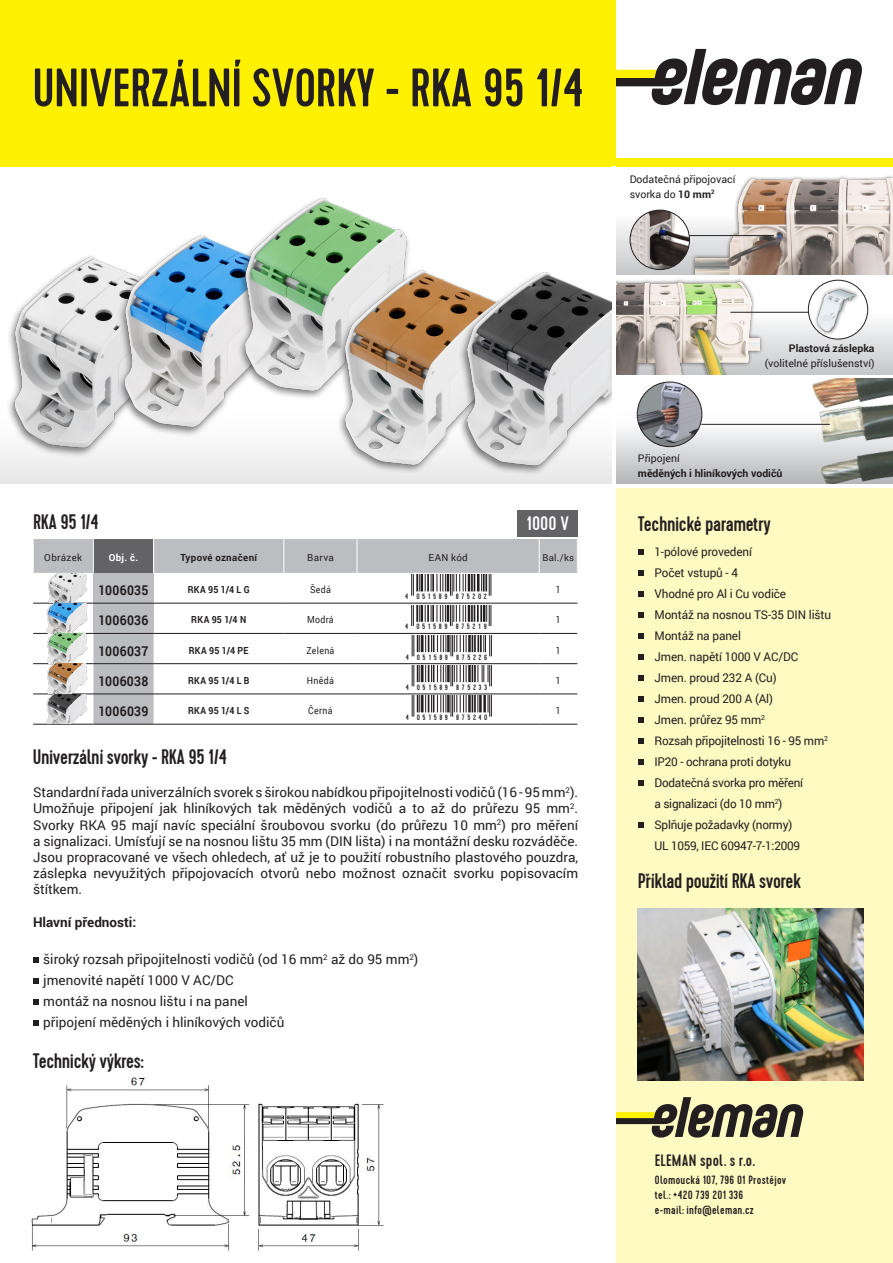
<style>
.page{position:relative;width:893px;height:1263px;background:#fff}
.page>*{position:absolute;margin:0;border:0;box-sizing:border-box;transform-origin:0 0}
.t1{font:500 54px "Cervo";letter-spacing:-.01em;color:#231f20}
.t2{font:500 21px "Cervo";letter-spacing:-.02em;color:#231f20}
.t3{font:500 19.5px "Cervo";color:#fff}
.popis_vzduch{font:500 16.5px "Cervo";letter-spacing:.015em;color:#231f20}
.t4{font:13.5px/16.2px "Roboto";color:#231f20;text-align:justify}
.t5{font:700 13.5px "Roboto";letter-spacing:.02em;color:#231f20;scale:.9 1}
.t6{font:700 13.5px "Roboto";color:#231f20}
.Styl_odstavce1{font:12px "Roboto";letter-spacing:-.02em;color:#231f20}
.popis_vzduch-2{font:500 12px "Cervo";letter-spacing:.025em;color:#231f20}
.t7{font:10.5px "Roboto";color:#231f20}
.t8{font:700 10.5px "Roboto";color:#231f20}
.t9{font:700 9.75px "Roboto";letter-spacing:.035em;color:#231f20;scale:.9 1}
.t10{font:9.75px "Roboto";letter-spacing:.035em;color:#231f20;scale:.9 1}
.t11{font:9.75px "Roboto";letter-spacing:.035em;color:#231f20}
.t12{font:700 9.75px "Roboto";letter-spacing:.035em;color:#231f20}
.t13{font:700 9.75px "Roboto";color:#fff}
.t14{font:9.45px "Roboto";color:#231f20}
.t15{font:500 7.8px "Cervo";letter-spacing:.325em;color:#231f20}
.t16{font:500 7.8px "Cervo";letter-spacing:.345em;color:#231f20}
.s1{font-weight:700}
</style>
<div class="page">
<svg style="left:616px;top:209px;width:75px;height:55px"></svg>
<img style="left:695px;top:176px;width:198px;height:88px">
<svg style="left:759px;top:264px;width:134px;height:91px"></svg>
<div style="left:615px;top:277px;width:149px;height:99px;background:#231f20;opacity:.96"></div>
<img style="left:616px;top:264px;width:143px;height:91px">
<img style="left:630px;top:210px;width:59px;height:60px;border-radius:30px">
<div style="left:630px;top:210px;width:60px;height:60px;border:1px solid #231f20;border-radius:50%"></div>
<hr style="left:689px;top:235px;width:85px;height:1px;background:#231f20">
<img style="left:807px;top:281px;width:60px;height:56px">
<hr style="left:730px;top:312px;width:78px;height:1px;background:#231f20">
<hr style="left:615px;top:275px;width:278px;height:2px;background:#fff">
<img style="left:9px;top:257px;width:77px;height:98px">
<svg style="left:615px;top:49px;width:247px;height:56px"></svg>
<div style="left:615px;top:487px;width:278px;height:776px;background:#fffac1"></div>
<div style="left:0;top:0;width:615px;height:167px;background:#fff101"></div>
<svg style="left:0;top:355px;width:893px;height:129px"></svg>
<svg style="left:615px;top:1097px;width:189px;height:40px"></svg>
<div style="left:0;top:158px;width:893px;height:9px;background:#fff101"></div>
<hr style="left:0;top:484px;width:893px;height:4px;background:#fff">
<svg style="left:638px;top:550px;width:5px;height:5px"></svg>
<svg style="left:638px;top:571px;width:5px;height:5px"></svg>
<svg style="left:638px;top:592px;width:5px;height:5px"></svg>
<svg style="left:638px;top:613px;width:5px;height:5px"></svg>
<svg style="left:638px;top:634px;width:5px;height:5px"></svg>
<svg style="left:638px;top:655px;width:5px;height:5px"></svg>
<svg style="left:638px;top:676px;width:5px;height:5px"></svg>
<svg style="left:638px;top:697px;width:5px;height:5px"></svg>
<svg style="left:638px;top:718px;width:5px;height:5px"></svg>
<svg style="left:638px;top:739px;width:5px;height:5px"></svg>
<svg style="left:638px;top:760px;width:5px;height:5px"></svg>
<svg style="left:638px;top:781px;width:5px;height:5px"></svg>
<svg style="left:638px;top:823px;width:5px;height:5px"></svg>
<div style="left:517px;top:510px;width:61px;height:26px;background:#636366"></div>
<div style="left:539px;top:539px;width:38px;height:34px;background:#bcbdc0"></div>
<hr style="left:539px;top:603px;width:38px;height:1px;background:#231f20">
<hr style="left:539px;top:633px;width:38px;height:1px;background:#231f20">
<hr style="left:33px;top:724px;width:60px;height:1px;background:#231f20">
<hr style="left:93px;top:724px;width:61px;height:1px;background:#231f20">
<hr style="left:154px;top:724px;width:130px;height:1px;background:#231f20">
<hr style="left:284px;top:724px;width:73px;height:1px;background:#231f20">
<hr style="left:357px;top:724px;width:182px;height:1px;background:#231f20">
<hr style="left:539px;top:663px;width:38px;height:1px;background:#231f20">
<hr style="left:539px;top:694px;width:38px;height:1px;background:#231f20">
<hr style="left:539px;top:724px;width:38px;height:1px;background:#231f20">
<hr style="left:539px;top:539px;width:1px;height:34px;background:#fff">
<svg style="left:33px;top:957px;width:5px;height:5px"></svg>
<svg style="left:33px;top:978px;width:5px;height:5px"></svg>
<svg style="left:33px;top:999px;width:5px;height:5px"></svg>
<svg style="left:33px;top:1020px;width:5px;height:5px"></svg>
<img style="left:638px;top:908px;width:225px;height:173px">
<img style="left:32px;top:1077px;width:351px;height:173px">
<svg style="left:33px;top:539px;width:506px;height:185px"></svg>
<img style="left:86px;top:235px;width:220px;height:223px">
<img style="left:206px;top:198px;width:203px;height:221px">
<img style="left:306px;top:251px;width:123px;height:233px">
<img style="left:429px;top:272px;width:183px;height:212px">
<hr style="left:612px;top:167px;width:3px;height:1096px;background:#fff">
<p class="t1" style="left:32px;top:56px;width:554px">UNIVERZÁLNÍ SVORKY - RKA 95 1/4</p>
<p class="t7" style="left:630px;top:172px;width:107px">Dodatečná připojovací</p>
<p class="t7" style="left:630px;top:187px;width:86px">svorka do <span class="s1">10 mm</span><sup>2</sup></p>
<p class="t8" style="left:789px;top:341px;width:87px">Plastová záslepka</p>
<p class="t7" style="left:765px;top:356px;width:111px">(volitelné příslušenství)</p>
<p class="t7" style="left:638px;top:451px;width:43px">Připojení</p>
<p class="t8" style="left:638px;top:466px;width:146px">měděných i hliníkových vodičů</p>
<p class="t2" style="left:33px;top:510px;width:68px">RKA 95 1/4</p>
<p class="t3" style="left:526px;top:512px;width:44px">1000 V</p>
<p class="t2" style="left:638px;top:511px;width:135px">Technické parametry</p>
<p class="t11" style="left:44px;top:551px;width:39px">Obrázek</p>
<p class="t13" style="left:109px;top:551px;width:31px">Obj. č.</p>
<p class="t12" style="left:180px;top:551px;width:78px">Typové označení</p>
<p class="t11" style="left:307px;top:551px;width:28px">Barva</p>
<p class="t11" style="left:428px;top:551px;width:41px">EAN kód</p>
<p class="t14" style="left:542px;top:551px;width:33px">Bal./ks</p>
<p class="t5" style="left:99px;top:581px;width:57px">1006035</p>
<p class="t9" style="left:188px;top:583px;width:70px">RKA 95 1/4 L G</p>
<p class="t10" style="left:310px;top:583px;width:25px">Šedá</p>
<p class="t10" style="left:556px;top:583px;width:7px">1</p>
<p class="t5" style="left:99px;top:611px;width:57px">1006036</p>
<p class="t9" style="left:191px;top:613px;width:63px">RKA 95 1/4 N</p>
<p class="t10" style="left:307px;top:613px;width:31px">Modrá</p>
<p class="t10" style="left:556px;top:613px;width:7px">1</p>
<p class="t5" style="left:99px;top:641px;width:57px">1006037</p>
<p class="t9" style="left:189px;top:643px;width:68px">RKA 95 1/4 PE</p>
<p class="t10" style="left:306px;top:643px;width:33px">Zelená</p>
<p class="t10" style="left:556px;top:643px;width:7px">1</p>
<p class="t5" style="left:99px;top:671px;width:57px">1006038</p>
<p class="t9" style="left:188px;top:673px;width:70px">RKA 95 1/4 L B</p>
<p class="t10" style="left:307px;top:674px;width:31px">Hnědá</p>
<p class="t10" style="left:556px;top:674px;width:7px">1</p>
<p class="t5" style="left:99px;top:702px;width:57px">1006039</p>
<p class="t9" style="left:188px;top:704px;width:70px">RKA 95 1/4 L S</p>
<p class="t10" style="left:308px;top:704px;width:29px">Černá</p>
<p class="t10" style="left:556px;top:704px;width:7px">1</p>
<p class="t15" style="left:405px;top:592px;width:83px">4 051589 875202</p>
<p class="t16" style="left:405px;top:622px;width:83px">4 051589 875219</p>
<p class="t15" style="left:406px;top:652px;width:83px">4 051589 875226</p>
<p class="t15" style="left:406px;top:682px;width:83px">4 051589 875233</p>
<p class="t15" style="left:406px;top:713px;width:83px">4 051589 875240</p>
<p class="t2" style="left:33px;top:744px;width:196px">Univerzální svorky - RKA 95 1/4</p>
<p class="t4" style="left:33px;top:784px;width:547px">Standardní řada univerzálních svorek s širokou nabídkou připojitelnosti vodičů (16 - 95 mm<sup>2</sup>).<br>Umožňuje připojení jak hliníkových tak měděných vodičů a to až do průřezu 95 mm<sup>2</sup>.<br>Svorky RKA 95 mají navíc speciální šroubovou svorku (do průřezu 10 mm<sup>2</sup>) pro měření a signalizaci. Umísťují se na nosnou lištu 35 mm (DIN lišta) i na montážní desku rozváděče.<br>Jsou propracované ve všech ohledech, ať už je to použití robustního plastového pouzdra, záslepka nevyužitých připojovacích otvorů nebo možnost označit svorku popisovacím štítkem.</p>
<p class="t6" style="left:33px;top:912px;width:105px">Hlavní přednosti:</p>
<p class="t4" style="left:43px;top:951px;width:377px">široký rozsah připojitelnosti vodičů (od 16 mm<sup>2</sup> až do 95 mm<sup>2</sup>)</p>
<p class="t4" style="left:43px;top:972px;width:192px">jmenovité napětí 1000 V AC/DC</p>
<p class="t4" style="left:43px;top:993px;width:206px">montáž na nosnou lištu i na panel</p>
<p class="t4" style="left:43px;top:1014px;width:243px">připojení měděných i hliníkových vodičů</p>
<p class="t2" style="left:33px;top:1048px;width:112px">Technický výkres:</p>
<p class="Styl_odstavce1" style="left:654px;top:543px;width:99px">1-pólové provedení</p>
<p class="Styl_odstavce1" style="left:654px;top:564px;width:85px">Počet vstupů - 4</p>
<p class="Styl_odstavce1" style="left:654px;top:585px;width:133px">Vhodné pro Al i Cu vodiče</p>
<p class="Styl_odstavce1" style="left:654px;top:606px;width:178px">Montáž na nosnou TS-35 DIN lištu</p>
<p class="Styl_odstavce1" style="left:654px;top:627px;width:88px">Montáž na panel</p>
<p class="Styl_odstavce1" style="left:654px;top:648px;width:145px">Jmen. napětí 1000 V AC/DC</p>
<p class="Styl_odstavce1" style="left:654px;top:669px;width:124px">Jmen. proud 232 A (Cu)</p>
<p class="Styl_odstavce1" style="left:654px;top:690px;width:120px">Jmen. proud 200 A (Al)</p>
<p class="Styl_odstavce1" style="left:654px;top:711px;width:112px">Jmen. průřez 95 mm<sup>2</sup></p>
<p class="Styl_odstavce1" style="left:654px;top:732px;width:175px">Rozsah připojitelnosti 16 - 95 mm<sup>2</sup></p>
<p class="Styl_odstavce1" style="left:654px;top:753px;width:138px">IP20 - ochrana proti dotyku</p>
<p class="Styl_odstavce1" style="left:654px;top:774px;width:150px">Dodatečná svorka pro měření</p>
<p class="Styl_odstavce1" style="left:654px;top:795px;width:129px">a signalizaci (do 10 mm<sup>2</sup>)</p>
<p class="Styl_odstavce1" style="left:654px;top:816px;width:139px">Splňuje požadavky (normy)</p>
<p class="Styl_odstavce1" style="left:654px;top:837px;width:147px">UL 1059, IEC 60947-7-1:2009</p>
<p class="t2" style="left:638px;top:869px;width:165px">Příklad použití RKA svorek</p>
<p class="popis_vzduch" style="left:655px;top:1150px;width:102px">ELEMAN spol. s r.o.</p>
<p class="popis_vzduch-2" style="left:655px;top:1172px;width:133px">Olomoucká 107, 796 01 Prostějov</p>
<p class="popis_vzduch-2" style="left:655px;top:1187px;width:90px">tel.: +420 739 201 336</p>
<p class="popis_vzduch-2" style="left:655px;top:1202px;width:100px">e-mail: info@eleman.cz</p>
</div>
